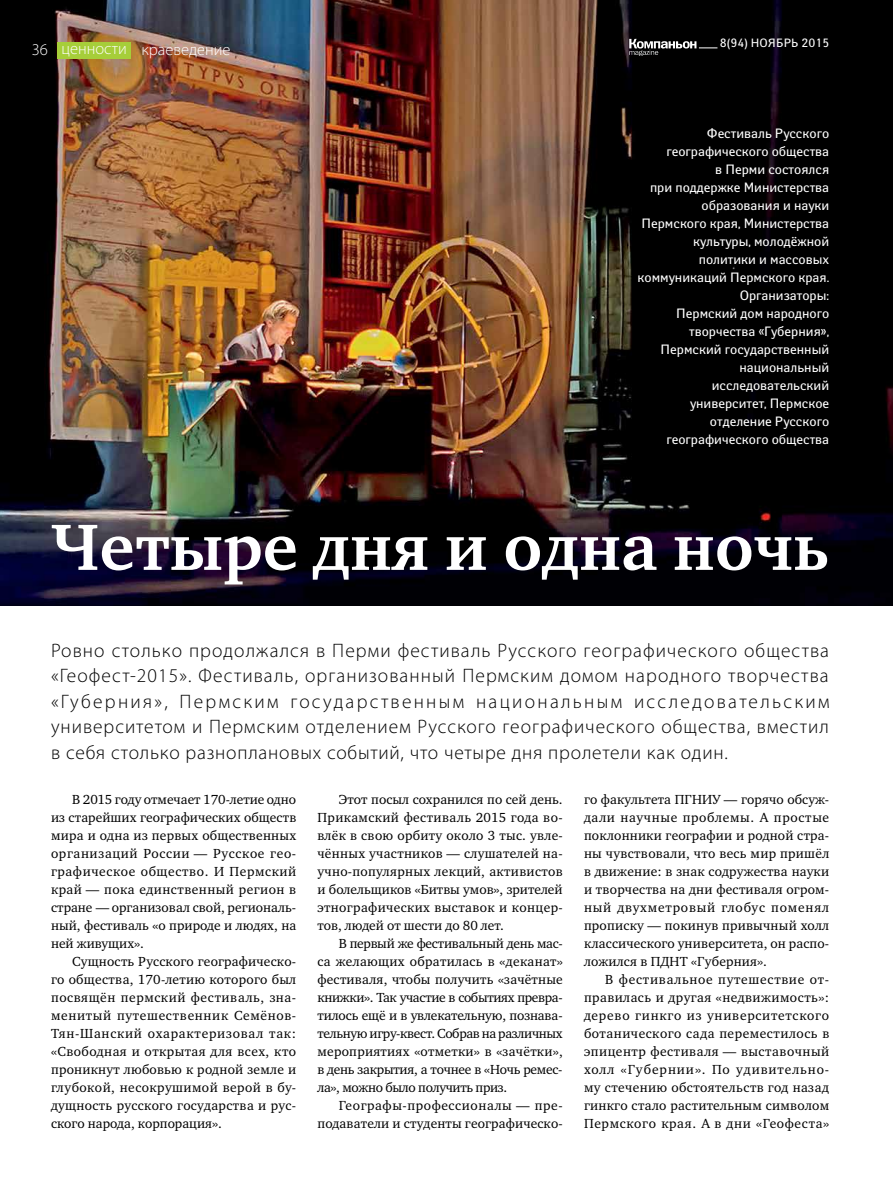
<style>
.page{position:relative;width:893px;height:1191px;background:#fff}
.page>*{position:absolute;margin:0;border:0;box-sizing:border-box;transform-origin:0 0}
.t1{font:700 67.05px "Charter ITC";color:#fff}
.t2{font:300 19.5px/25.5px "Myriad Pro";letter-spacing:.04em;color:#000;text-align:justify}
.t3{font:300 16.5px "Myriad Pro";color:#fff}
.t4{font:13.5px/18px "Charter ITC";letter-spacing:.01em;color:#000;text-align:justify}
.t5{font:13.5px/18px "Yanus";color:#fff;text-align:right}
.t6{font:12px "Yanus";letter-spacing:.01em;color:#fff}
</style>
<div class="page">
<img style="left:0;top:0;width:893px;height:606px">
<div style="left:57px;top:42px;width:74px;height:17px;background:#a6ce39"></div>
<svg style="left:629px;top:39px;width:88px;height:17px"></svg>
<p class="t3" style="left:32px;top:40px;width:18px">36</p>
<p class="t3" style="left:62px;top:39px;width:67px">ценности</p>
<p class="t3" style="left:141px;top:40px;width:91px">краеведение</p>
<p class="t6" style="left:720px;top:36px;width:111px">8(94) НОЯБРЬ 2015</p>
<p class="t5" style="left:638px;top:124px;width:193px">Фестиваль Русского географического общества<br>в Перми состоялся<br>при поддержке Министерства образования и науки<br>Пермского края, Министерства культуры, молодёжной политики и массовых коммуникаций Пермского края.<br>Организаторы:<br>Пермский дом народного творчества «Губерния»,<br>Пермский государственный национальный исследовательский университет, Пермское отделение Русского географического общества</p>
<h1 class="t1" style="left:51px;top:505px;width:780px">Четыре дня и одна ночь</h1>
<p class="t2" style="left:51px;top:637px;width:780px">Ровно столько продолжался в Перми фестиваль Русского географического общества «Геофест-2015». Фестиваль, организованный Пермским домом народного творчества «Губерния», Пермским государственным национальным исследовательским университетом и Пермским отделением Русского географического общества, вместил в себя столько разноплановых событий, что четыре дня пролетели как один.</p>
<p class="t4" style="left:51px;top:790px;width:247px;text-indent:21px">В 2015 году отмечает 170-летие одно из старейших географических обществ мира и одна из первых общественных организаций России — Русское гео&shy;графическое общество. И Пермский край — пока единственный регион в стране — организовал свой, региональ&shy;ный, фестиваль «о природе и людях, на ней живущих».</p>
<p class="t4" style="left:51px;top:952px;width:247px;text-indent:21px">Сущность Русского географическо&shy;го общества, 170-летию которого был посвящён пермский фестиваль, зна&shy;менитый путешественник Семёнов-Тян-Шанский охарактеризовал так: «Свободная и открытая для всех, кто проникнут любовью к родной земле и глубокой, несокрушимой верой в бу&shy;дущность русского государства и рус&shy;ского народа, корпорация».</p>
<p class="t4" style="left:317px;top:790px;width:247px;text-indent:21px">Этот посыл сохранился по сей день.<br>Прикамский фестиваль 2015 года во&shy;влёк в свою орбиту около 3 тыс. увле&shy;чённых участников — слушателей на&shy;учно-популярных лекций, активистов и болельщиков «Битвы умов», зрителей этнографических выставок и концер&shy;тов, людей от шести до 80 лет.</p>
<p class="t4" style="left:317px;top:934px;width:247px;text-indent:21px">В первый же фестивальный день мас&shy;са желающих обратилась в «деканат» фестиваля, чтобы получить «зачётные книжки». Так участие в событиях превра&shy;тилось ещё и в увлекательную, познава&shy;тельную игру-квест. Собрав на различных мероприятиях «отметки» в «зачётки», в день закрытия, а точнее в «Ночь ремес&shy;ла», можно было получить приз.</p>
<p class="t4" style="left:317px;top:1096px;width:247px;text-align:right">Географы-профессионалы — пре&shy;подаватели и студенты географическо-</p>
<p class="t4" style="left:584px;top:790px;width:247px">го факультета ПГНИУ — горячо обсуж&shy;дали научные проблемы. А простые поклонники географии и родной стра&shy;ны чувствовали, что весь мир пришёл в движение: в знак содружества науки и творчества на дни фестиваля огром&shy;ный двухметровый глобус поменял прописку — покинув привычный холл классического университета, он распо&shy;ложился в ПДНТ «Губерния».</p>
<p class="t4" style="left:584px;top:970px;width:247px;text-indent:21px">В фестивальное путешествие от&shy;правилась и другая «недвижимость»: дерево гинкго из университетского ботанического сада переместилось в эпицентр фестиваля — выставочный холл «Губернии». По удивительно&shy;му стечению обстоятельств год назад гинкго стало растительным символом Пермского края. А в дни «Геофеста»</p>
</div>
